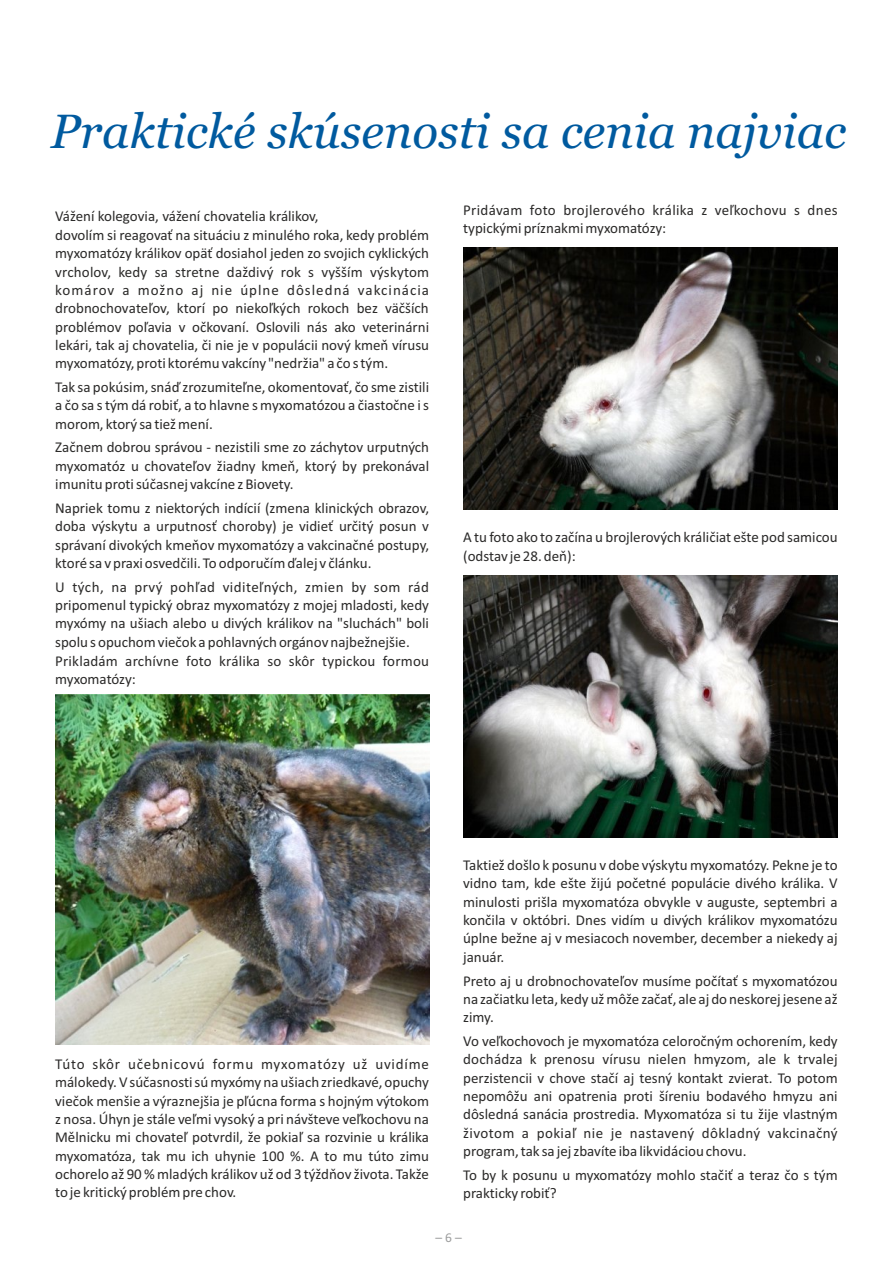
<style>
.page{position:relative;width:893px;height:1263px;background:#fff}
.page>*{position:absolute;margin:0;border:0;box-sizing:border-box;transform-origin:0 0}
.t1{font:italic 48px "Georgia";color:#005a9f}
.t2{font:15px/18.3px "Calibri";color:#2b2a29;text-align:justify}
.t3{font:13.5px "Calibri";color:#9d9e9e}
</style>
<div class="page">
<img style="left:55px;top:695px;width:374px;height:350px">
<img style="left:463px;top:248px;width:375px;height:261px">
<img style="left:463px;top:575px;width:375px;height:262px">
<h1 class="t1" style="left:51px;top:111px;width:797px">Praktické skúsenosti sa cenia najviac</h1>
<p class="t2" style="left:55px;top:208px;width:265px">Vážení kolegovia, vážení chovatelia králikov,</p>
<p class="t2" style="left:55px;top:227px;width:375px">dovolím si reagovať na situáciu z minulého roka, kedy problém myxomatózy králikov opäť dosiahol jeden zo svojich cyklických vrcholov, kedy sa stretne daždivý rok s vyšším výskytom komárov a možno aj nie úplne dôsledná vakcinácia drobnochovateľov, ktorí po niekoľkých rokoch bez väčších problémov poľavia v očkovaní. Oslovili nás ako veterinárni lekári, tak aj chovatelia, či nie je v populácii nový kmeň vírusu myxomatózy, proti ktorému vakcíny "nedržia" a čo s tým.</p>
<p class="t2" style="left:55px;top:379px;width:375px">Tak sa pokúsim, snáď zrozumiteľne, okomentovať, čo sme zistili a čo sa s tým dá robiť, a to hlavne s myxomatózou a čiastočne i s morom, ktorý sa tiež mení.</p>
<p class="t2" style="left:55px;top:440px;width:375px">Začnem dobrou správou - nezistili sme zo záchytov urputných myxomatóz u chovateľov žiadny kmeň, ktorý by prekonával imunitu proti súčasnej vakcíne z Biovety.</p>
<p class="t2" style="left:55px;top:500px;width:375px">Napriek tomu z niektorých indícií (zmena klinických obrazov, doba výskytu a urputnosť choroby) je vidieť určitý posun v správaní divokých kmeňov myxomatózy a vakcinačné postupy, ktoré sa v praxi osvedčili. To odporučím ďalej v článku.</p>
<p class="t2" style="left:55px;top:579px;width:375px;text-align:left">U tých, na prvý pohľad viditeľných, zmien by som rád pripomenul typický obraz myxomatózy z mojej mladosti, kedy myxómy na ušiach alebo u divých králikov na "sluchách" boli spolu s opuchom viečok a pohlavných orgánov najbežnejšie.<br>Prikladám archívne foto králika so skôr typickou formou myxomatózy:</p>
<p class="t2" style="left:463px;top:202px;width:376px">Pridávam foto brojlerového králika z veľkochovu s dnes typickými príznakmi myxomatózy:</p>
<p class="t2" style="left:463px;top:529px;width:376px">A tu foto ako to začína u brojlerových králičiat ešte pod samicou (odstav je 28. deň):</p>
<p class="t2" style="left:55px;top:1056px;width:375px">Túto skôr učebnicovú formu myxomatózy už uvidíme málokedy. V súčasnosti sú myxómy na ušiach zriedkavé, opuchy viečok menšie a výraznejšia je pľúcna forma s hojným výtokom z nosa. Úhyn je stále veľmi vysoký a pri návšteve veľkochovu na Mělnicku mi chovateľ potvrdil, že pokiaľ sa rozvinie u králika myxomatóza, tak mu ich uhynie 100 %. A to mu túto zimu ochorelo až 90 % mladých králikov už od 3 týždňov života. Takže to je kritický problém pre chov.</p>
<p class="t2" style="left:463px;top:857px;width:376px">Taktiež došlo k posunu v dobe výskytu myxomatózy. Pekne je to vidno tam, kde ešte žijú početné populácie divého králika. V minulosti prišla myxomatóza obvykle v auguste, septembri a končila v októbri. Dnes vidím u divých králikov myxomatózu úplne bežne aj v mesiacoch november, december a niekedy aj január.</p>
<p class="t2" style="left:463px;top:972px;width:376px">Preto aj u drobnochovateľov musíme počítať s myxomatózou na začiatku leta, kedy už môže začať, ale aj do neskorej jesene až zimy.</p>
<p class="t2" style="left:463px;top:1033px;width:376px">Vo veľkochovoch je myxomatóza celoročným ochorením, kedy dochádza k prenosu vírusu nielen hmyzom, ale k trvalej perzistencii v chove stačí aj tesný kontakt zvierat. To potom nepomôžu ani opatrenia proti šíreniu bodavého hmyzu ani dôsledná sanácia prostredia. Myxomatóza si tu žije vlastným životom a pokiaľ nie je nastavený dôkladný vakcinačný program, tak sa jej zbavíte iba likvidáciou chovu.</p>
<p class="t2" style="left:463px;top:1167px;width:376px">To by k posunu u myxomatózy mohlo stačiť a teraz čo s tým prakticky robiť?</p>
<p class="t3" style="left:435px;top:1231px;width:28px">– 6 –</p>
</div>
